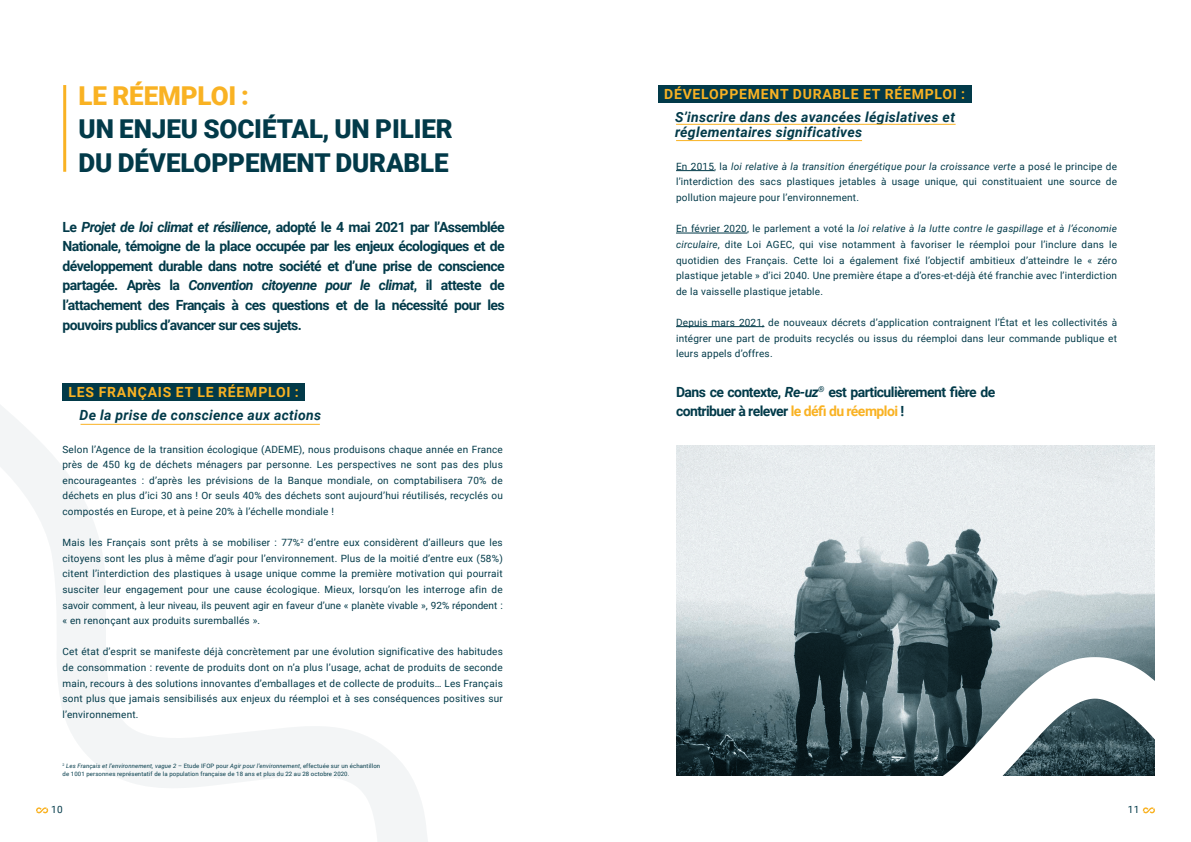
<style>
.page{position:relative;width:1191px;height:842px;background:#fff}
.page>*{position:absolute;margin:0;border:0;box-sizing:border-box;transform-origin:0 0}
.t1{font:900 26px "Roboto";letter-spacing:-.005em;color:#023a49}
.t2{font:900 26px "Roboto";letter-spacing:-.005em;color:#f9b223}
.t3{font:700 14px/19.6px "Roboto";letter-spacing:-.04em;color:#023a49;text-align:justify}
.t4{font:italic 700 14px "Roboto";letter-spacing:.02em;color:#023a49}
.t5{font:700 14px "Roboto";letter-spacing:.055em;color:#f9b223}
.t6{font:10px/15.6px "Roboto";letter-spacing:.02em;color:#023a49;text-align:justify}
.t7{font:italic 6px "Roboto";letter-spacing:.02em;color:#023a49}
.t8{font:6px "Roboto";letter-spacing:.02em;color:#023a49}
.s1{font-style:italic}
.s2{font-style:normal}
.s3{color:#f9b223}
</style>
<div class="page">
<svg style="left:0;top:405px;width:428px;height:437px"></svg>
<div style="left:62px;top:383px;width:243px;height:18px;background:#023a49"></div>
<div style="left:658px;top:85px;width:313px;height:18px;background:#023a49"></div>
<hr style="left:676px;top:170px;width:38px;height:1px;background:#023a49">
<hr style="left:676px;top:233px;width:71px;height:1px;background:#023a49">
<hr style="left:676px;top:326px;width:88px;height:1px;background:#023a49">
<hr style="left:63px;top:85px;width:3px;height:87px;background:#f9b223">
<hr style="left:676px;top:124px;width:279px;height:1px;background:#f9b223">
<hr style="left:676px;top:140px;width:186px;height:1px;background:#f9b223">
<hr style="left:81px;top:424px;width:239px;height:1px;background:#f9b223">
<svg style="left:676px;top:445px;width:479px;height:331px;background:#a3b0b4"></svg>
<svg style="left:923px;top:657px;width:232px;height:119px"></svg>
<svg style="left:36px;top:807px;width:12px;height:6px"></svg>
<svg style="left:1142px;top:807px;width:13px;height:6px"></svg>
<p class="t2" style="left:79px;top:77px;width:172px">LE RÉEMPLOI :</p>
<p class="t1" style="left:79px;top:111px;width:376px">UN ENJEU SOCIÉTAL, UN PILIER</p>
<p class="t1" style="left:79px;top:144px;width:372px">DU DÉVELOPPEMENT DURABLE</p>
<p class="t3" style="left:62px;top:216px;width:444px">Le <span class="s1">Projet de loi climat et résilience</span>, adopté le 4 mai 2021 par l’Assemblée Nationale, témoigne de la place occupée par les enjeux écologiques et de développement durable dans notre société et d’une prise de conscience partagée. Après la <span class="s1">Convention citoyenne pour le climat</span>, il atteste de l’attachement des Français à ces questions et de la nécessité pour les pouvoirs publics d’avancer sur ces sujets.</p>
<p class="t5" style="left:69px;top:382px;width:232px">LES FRANÇAIS ET LE RÉEMPLOI :</p>
<p class="t4" style="left:80px;top:405px;width:243px">De la prise de conscience aux actions</p>
<p class="t6" style="left:62px;top:441px;width:442px">Selon l’Agence de la transition écologique (ADEME), nous produisons chaque année en France près de 450 kg de déchets ménagers par personne. Les perspectives ne sont pas des plus encourageantes : d’après les prévisions de la Banque mondiale, on comptabilisera 70% de déchets en plus d’ici 30 ans ! Or seuls 40% des déchets sont aujourd’hui réutilisés, recyclés ou compostés en Europe, et à peine 20% à l’échelle mondiale !</p>
<p class="t6" style="left:62px;top:534px;width:442px">Mais les Français sont prêts à se mobiliser : 77%<sup>2</sup> d’entre eux considèrent d’ailleurs que les citoyens sont les plus à même d’agir pour l’environnement. Plus de la moitié d’entre eux (58%) citent l’interdiction des plastiques à usage unique comme la première motivation qui pourrait susciter leur engagement pour une cause écologique. Mieux, lorsqu’on les interroge afin de savoir comment, à leur niveau, ils peuvent agir en faveur d’une « planète vivable », 92% répondent : « en renonçant aux produits suremballés ».</p>
<p class="t6" style="left:62px;top:644px;width:442px">Cet état d’esprit se manifeste déjà concrètement par une évolution significative des habitudes de consommation : revente de produits dont on n’a plus l’usage, achat de produits de seconde main, recours à des solutions innovantes d’emballages et de collecte de produits… Les Français sont plus que jamais sensibilisés aux enjeux du réemploi et à ses conséquences positives sur l’environnement.</p>
<p class="t7" style="left:62px;top:762px;width:319px"><sup>2</sup> Les Français et l’environnement, vague 2 <span class="s2">– Etude IFOP pour</span> Agir pour l’environnement<span class="s2">, effectuée sur un échantillon</span></p>
<p class="t8" style="left:62px;top:769px;width:288px">de 1001 personnes représentatif de la population française de 18 ans et plus du 22 au 28 octobre 2020.</p>
<p class="t5" style="left:664px;top:84px;width:302px">DÉVELOPPEMENT DURABLE ET RÉEMPLOI :</p>
<p class="t4" style="left:675px;top:107px;width:281px">S’inscrire dans des avancées législatives et</p>
<p class="t4" style="left:675px;top:123px;width:189px">réglementaires significatives</p>
<p class="t6" style="left:676px;top:158px;width:442px">En 2015, la <span class="s1">loi relative à la transition énergétique pour la croissance verte</span> a posé le principe de l’interdiction des sacs plastiques jetables à usage unique, qui constituaient une source de pollution majeure pour l’environnement.</p>
<p class="t6" style="left:676px;top:221px;width:442px">En février 2020, le parlement a voté la <span class="s1">loi relative à la lutte contre le gaspillage et à l’économie circulaire</span>, dite Loi AGEC, qui vise notamment à favoriser le réemploi pour l’inclure dans le quotidien des Français. Cette loi a également fixé l’objectif ambitieux d’atteindre le « zéro plastique jetable » d’ici 2040. Une première étape a d’ores-et-déjà été franchie avec l’interdiction de la vaisselle plastique jetable.</p>
<p class="t6" style="left:676px;top:314px;width:442px">Depuis mars 2021, de nouveaux décrets d’application contraignent l’État et les collectivités à intégrer une part de produits recyclés ou issus du réemploi dans leur commande publique et leurs appels d’offres.</p>
<p class="t3" style="left:676px;top:381px;width:321px">Dans ce contexte, <span class="s1">Re-uz</span><sup>®</sup> est particulièrement fière de contribuer à relever <span class="s3">le défi du réemploi</span> !</p>
<p class="t6" style="left:51px;top:802px;width:13px">10</p>
<p class="t6" style="left:1128px;top:802px;width:13px">11</p>
</div>
